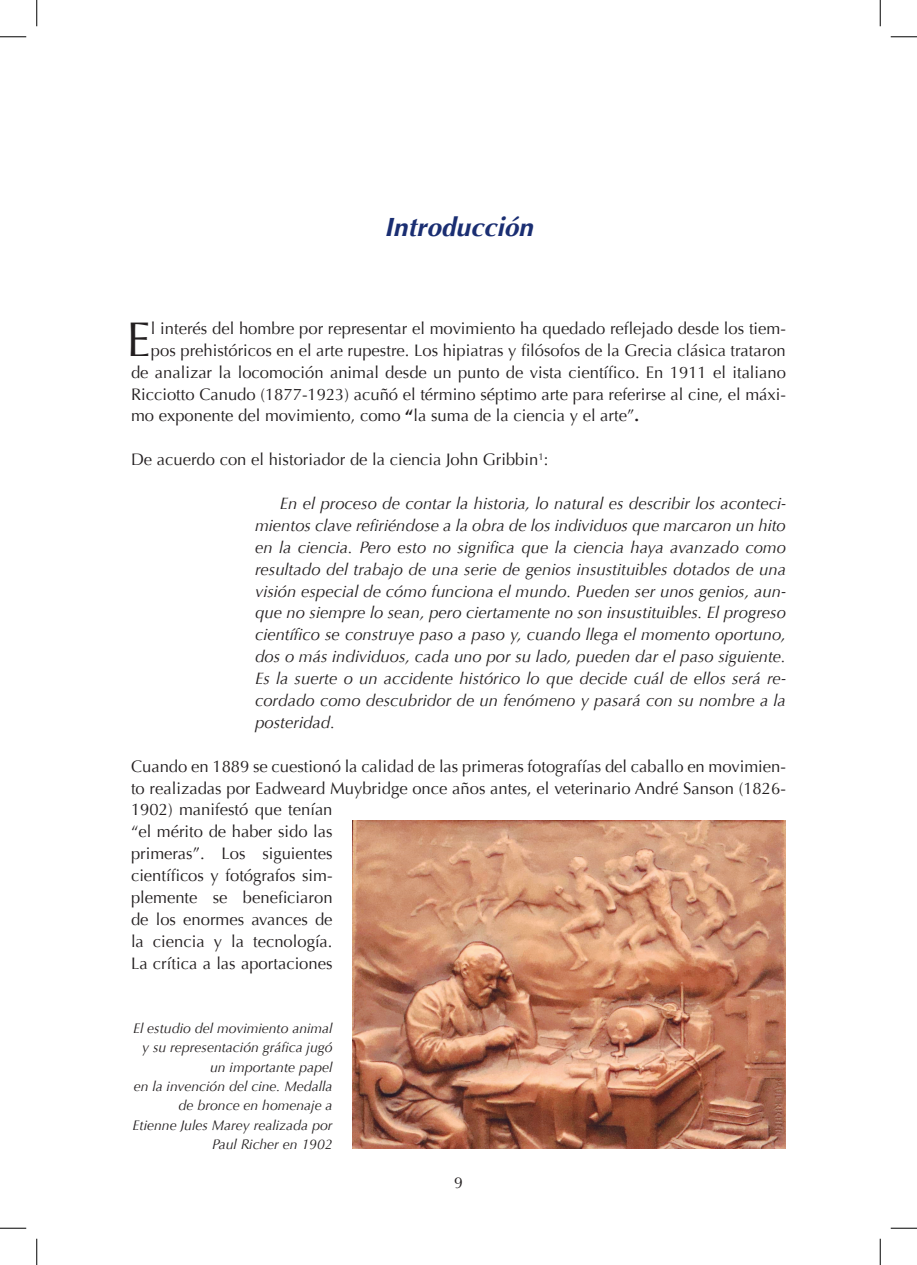
<style>
.page{position:relative;width:917px;height:1265px;background:#fff}
.page>*{position:absolute;margin:0;border:0;box-sizing:border-box;transform-origin:0 0}
.Texto_independiente{font:48.48px "Optima";color:#231f20}
.Título_1{font:italic 700 26.25px "Optima";color:#1a2e72}
.Texto_independiente-2{font:16.62px/21.9px "Optima";color:#231f20}
.Texto_independiente-3{font:italic 16.62px/21.9px "Optima";color:#231f20;text-align:justify}
.t1{font:15.75px "Optima";color:#231f20}
.Texto_independiente-4{font:italic 14px/19.2px "Optima";color:#231f20;text-align:right}
.s1{font-weight:700}
</style>
<div class="page">
<img style="left:353px;top:820px;width:433px;height:328px">
<svg style="left:0;top:36px;width:26px;height:1px"></svg>
<svg style="left:891px;top:36px;width:26px;height:1px"></svg>
<svg style="left:0;top:1227px;width:26px;height:1px"></svg>
<svg style="left:891px;top:1227px;width:26px;height:1px"></svg>
<svg style="left:36px;top:0;width:1px;height:26px"></svg>
<svg style="left:36px;top:1238px;width:1px;height:26px"></svg>
<svg style="left:880px;top:0;width:1px;height:26px"></svg>
<svg style="left:880px;top:1238px;width:1px;height:26px"></svg>
<p class="Título_1" style="left:384px;top:212px;width:157px">Introducción</p>
<p class="Texto_independiente" style="left:127px;top:311px;width:26px">E</p>
<p class="Texto_independiente-2" style="left:151px;top:317px;width:636px">l interés del hombre por representar el movimiento ha quedado reflejado desde los tiem-</p>
<p class="Texto_independiente-2" style="left:151px;top:339px;width:636px">pos prehistóricos en el arte rupestre. Los hipiatras y filósofos de la Grecia clásica trataron</p>
<p class="Texto_independiente-2" style="left:131px;top:361px;width:656px">de analizar la locomoción animal desde un punto de vista científico. En 1911 el italiano</p>
<p class="Texto_independiente-2" style="left:131px;top:383px;width:656px">Ricciotto Canudo (1877-1923) acuñó el término séptimo arte para referirse al cine, el máxi-</p>
<p class="Texto_independiente-2" style="left:131px;top:405px;width:509px">mo exponente del movimiento, como <span class="s1">“</span>la suma de la ciencia y el arte”<span class="s1">.</span></p>
<p class="Texto_independiente-2" style="left:131px;top:449px;width:419px">De acuerdo con el historiador de la ciencia John Gribbin<sup>1</sup>:</p>
<p class="Texto_independiente-3" style="left:255px;top:492px;width:532px;text-indent:25px">En el proceso de contar la historia, lo natural es describir los aconteci&shy;mientos clave refiriéndose a la obra de los individuos que marcaron un hito en la ciencia. Pero esto no significa que la ciencia haya avanzado como resultado del trabajo de una serie de genios insustituibles dotados de una visión especial de cómo funciona el mundo. Pueden ser unos genios, aun&shy;que no siempre lo sean, pero ciertamente no son insustituibles. El progreso científico se construye paso a paso y, cuando llega el momento oportuno, dos o más individuos, cada uno por su lado, pueden dar el paso siguiente.<br>Es la suerte o un accidente histórico lo que decide cuál de ellos será re&shy;cordado como descubridor de un fenómeno y pasará con su nombre a la posteridad.</p>
<p class="Texto_independiente-2" style="left:131px;top:755px;width:656px">Cuando en 1889 se cuestionó la calidad de las primeras fotografías del caballo en movimien&shy;to realizadas por Eadweard Muybridge once años antes, el veterinario André Sanson (1826- 1902) manifestó que tenían<br>“el mérito de haber sido las<br>primeras”. Los siguientes<br>científicos y fotógrafos sim-<br>plemente se beneficiaron<br>de los enormes avances de<br>la ciencia y la tecnología.<br>La crítica a las aportaciones</p>
<p class="Texto_independiente-4" style="left:133px;top:1018px;width:201px">El estudio del movimiento animal y su representación gráfica jugó un importante papel</p>
<p class="Texto_independiente-4" style="left:133px;top:1076px;width:201px">en la invención del cine. Medalla de bronce en homenaje a<br>Etienne Jules Marey realizada por<br>Paul Richer en 1902</p>
<p class="t1" style="left:454px;top:1173px;width:10px">9</p>
</div>
